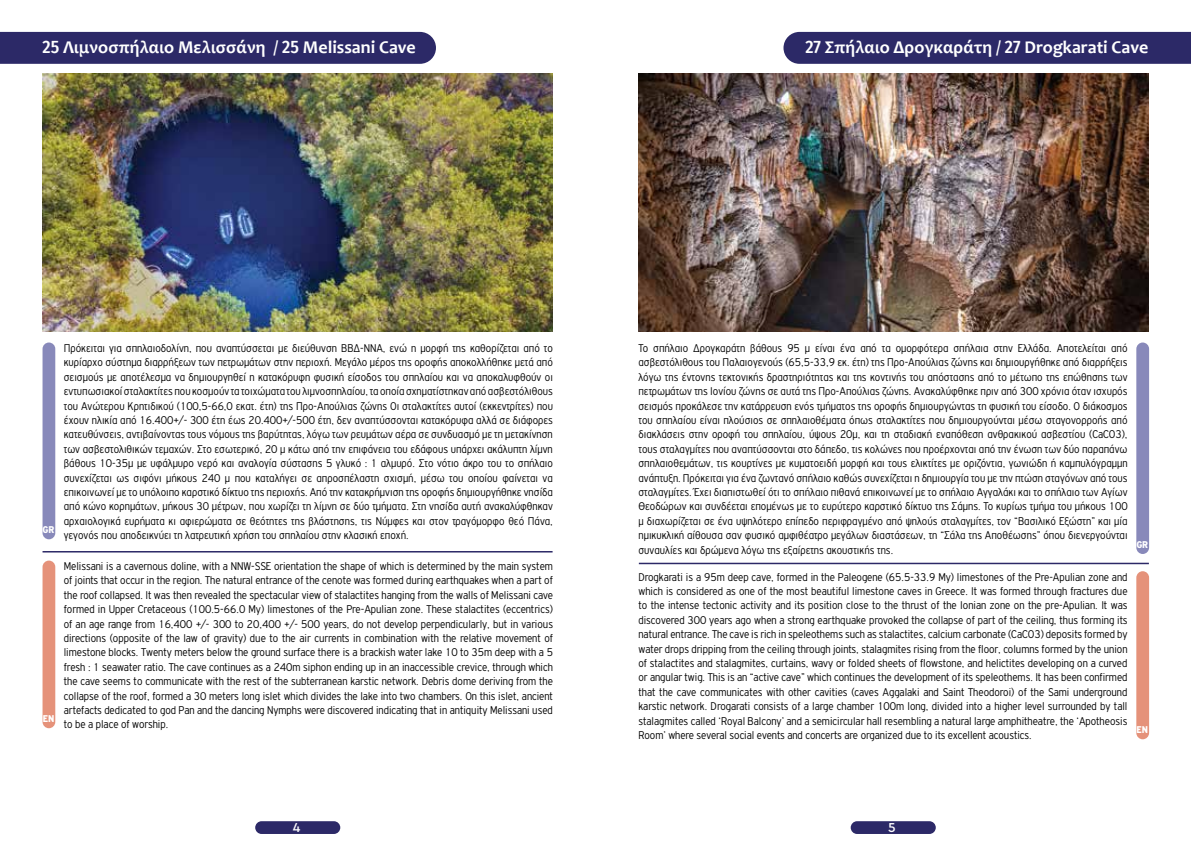
<style>
.page{position:relative;width:1191px;height:851px;background:#fff}
.page>*{position:absolute;margin:0;border:0;box-sizing:border-box;transform-origin:0 0}
.t1{font:700 18px "Candara";color:#fff}
.t2{font:500 13.5px "Cera GR";color:#fff}
.t3{font:300 12px/14.4px "PF Highway Gothic Cond";color:#000;text-align:justify}
.t4{font:900 10.5px "PF Highway Gothic Cond";color:#fff}
.s1{font-family:"Fira Sans Condensed";font-weight:500}
</style>
<div class="page">
<div style="left:255px;top:821px;width:85px;height:12px;background:#2c2967;border-radius:6px"></div>
<div style="left:850px;top:821px;width:85px;height:12px;background:#2c2967;border-radius:6px"></div>
<div style="left:0;top:32px;width:436px;height:32px;background:#2c2967"></div>
<div style="left:783px;top:32px;width:408px;height:32px;background:#2c2967"></div>
<div style="left:43px;top:342px;width:12px;height:197px;background:#8889ba;border-radius:6px"></div>
<div style="left:43px;top:560px;width:12px;height:168px;background:#e5927a;border-radius:6px"></div>
<img style="left:43px;top:73px;width:509px;height:259px">
<img style="left:638px;top:73px;width:510px;height:259px">
<hr style="left:43px;top:551px;width:509px;height:1px;background:#2c2967">
<hr style="left:639px;top:562px;width:509px;height:2px;background:#2c2967">
<div style="left:1136px;top:342px;width:13px;height:212px;background:#8889ba;border-radius:6px"></div>
<div style="left:1136px;top:571px;width:13px;height:168px;background:#e5927a;border-radius:6px"></div>
<h1 class="t1" style="left:43px;top:36px;width:375px"><span class="s1">25</span> Λιμνοσπήλαιο Μελισσάνη / <span class="s1">25</span> Melissani Cave</h1>
<h1 class="t1" style="left:805px;top:36px;width:344px"><span class="s1">27</span> Σπήλαιο Δρογκαράτη / <span class="s1">27</span> Drogkarati Cave</h1>
<p class="t4" style="left:43px;top:523px;width:13px">GR</p>
<p class="t4" style="left:43px;top:712px;width:13px">EN</p>
<p class="t3" style="left:64px;top:341px;width:491px">Πρόκειται για σπηλαιοδολίνη, που αναπτύσσεται με διεύθυνση ΒΒΔ-ΝΝΑ, ενώ η μορφή της καθορίζεται από το κυρίαρχο σύστημα διαρρήξεων των πετρωμάτων στην περιοχή. Μεγάλο μέρος της οροφής αποκολλήθηκε μετά από σεισμούς με αποτέλεσμα να δημιουργηθεί η κατακόρυφη φυσική είσοδος του σπηλαίου και να αποκαλυφθούν οι εντυπωσιακοί σταλακτίτες που κοσμούν τα τοιχώματα του λιμνοσπηλαίου, τα οποία σχηματίστηκαν από ασβεστόλιθους του Ανώτερου Κρητιδικού (100,5-66,0 εκατ. έτη) της Προ-Απούλιας ζώνης Οι σταλακτίτες αυτοί (εκκεντρίτες) που έχουν ηλικία από 16.400+/- 300 έτη έως 20.400+/-500 έτη, δεν αναπτύσσονται κατακόρυφα αλλά σε διάφορες κατευθύνσεις, αντιβαίνοντας τους νόμους της βαρύτητας, λόγω των ρευμάτων αέρα σε συνδυασμό με τη μετακίνηση των ασβεστολιθικών τεμαχών. Στο εσωτερικό, 20 μ κάτω από την επιφάνεια του εδάφους υπάρχει ακάλυπτη λίμνη βάθους 10-35μ με υφάλμυρο νερό και αναλογία σύστασης 5 γλυκό : 1 αλμυρό. Στο νότιο άκρο του το σπήλαιο συνεχίζεται ως σιφόνι μήκους 240 μ που καταλήγει σε απροσπέλαστη σχισμή, μέσω του οποίου φαίνεται να επικοινωνεί με το υπόλοιπο καρστικό δίκτυο της περιοχής. Από την κατακρήμνιση της οροφής δημιουργήθηκε νησίδα από κώνο κορημάτων, μήκους 30 μέτρων, που χωρίζει τη λίμνη σε δύο τμήματα. Στη νησίδα αυτή ανακαλύφθηκαν αρχαιολογικά ευρήματα κι αφιερώματα σε θεότητες της βλάστησης, τις Νύμφες και στον τραγόμορφο θεό Πάνα, γεγονός που αποδεικνύει τη λατρευτική χρήση του σπηλαίου στην κλασική εποχή.</p>
<p class="t3" style="left:64px;top:558px;width:491px">Μelissani is a cavernous doline, with a NNW-SSE orientation the shape of which is determined by the main system of joints that occur in the region. The natural entrance of the cenote was formed during earthquakes when a part of the roof collapsed. It was then revealed the spectacular view of stalactites hanging from the walls of Melissani cave formed in Upper Cretaceous (100.5-66.0 My) limestones of the Pre-Apulian zone. These stalactites (eccentrics) of an age range from 16,400 +/- 300 to 20,400 +/- 500 years, do not develop perpendicularly, but in various directions (opposite of the law of gravity) due to the air currents in combination with the relative movement of limestone blocks. Twenty meters below the ground surface there is a brackish water lake 10 to 35m deep with a 5 fresh : 1 seawater ratio. The cave continues as a 240m siphon ending up in an inaccessible crevice, through which the cave seems to communicate with the rest of the subterranean karstic network. Debris dome deriving from the collapse of the roof, formed a 30 meters long islet which divides the lake into two chambers. On this islet, ancient artefacts dedicated to god Pan and the dancing Nymphs were discovered indicating that in antiquity Melissani used to be a place of worship.</p>
<p class="t3" style="left:638px;top:341px;width:490px">Το σπήλαιο Δρογκαράτη βάθους 95 μ είναι ένα από τα ομορφότερα σπήλαια στην Ελλάδα. Αποτελείται από ασβεστόλιθους του Παλαιογενούς (65,5-33,9 εκ. έτη) της Προ-Απούλιας ζώνης και δημιουργήθηκε από διαρρήξεις λόγω της έντονης τεκτονικής δραστηριότητας και της κοντινής του απόστασης από το μέτωπο της επώθησης των πετρωμάτων της Ιονίου ζώνης σε αυτά της Προ-Απούλιας ζώνης. Ανακαλύφθηκε πριν από 300 χρόνια όταν ισχυρός σεισμός προκάλεσε την κατάρρευση ενός τμήματος της οροφής δημιουργώντας τη φυσική του είσοδο. Ο διάκοσμος του σπηλαίου είναι πλούσιος σε σπηλαιοθέματα όπως σταλακτίτες που δημιουργούνται μέσω σταγονορροής από διακλάσεις στην οροφή του σπηλαίου, ύψους 20μ, και τη σταδιακή εναπόθεση ανθρακικού ασβεστίου (CaCO3), τους σταλαγμίτες που αναπτύσσονται στο δάπεδο, τις κολώνες που προέρχονται από την ένωση των δύο παραπάνω σπηλαιοθεμάτων, τις κουρτίνες με κυματοειδή μορφή και τους ελικτίτες με οριζόντια, γωνιώδη ή καμπυλόγραμμη ανάπτυξη. Πρόκειται για ένα ζωντανό σπήλαιο καθώς συνεχίζεται η δημιουργία του με την πτώση σταγόνων από τους σταλαγμίτες. Έχει διαπιστωθεί ότι το σπήλαιο πιθανά επικοινωνεί με το σπήλαιο Αγγαλάκι και το σπήλαιο των Αγίων Θεοδώρων και συνδέεται επομένως με το ευρύτερο καρστικό δίκτυο της Σάμης. Το κυρίως τμήμα του μήκους 100 μ διαχωρίζεται σε ένα υψηλότερο επίπεδο περιφραγμένο από ψηλούς σταλαγμίτες, τον “Βασιλικό Εξώστη” και μία ημικυκλική αίθουσα σαν φυσικό αμφιθέατρο μεγάλων διαστάσεων, τη “Σάλα της Αποθέωσης” όπου διενεργούνται συναυλίες και δρώμενα λόγω της εξαίρετης ακουστικής της.</p>
<p class="t3" style="left:638px;top:569px;width:490px">Drogkarati is a 95m deep cave, formed in the Paleogene (65.5-33.9 My) limestones of the Pre-Apulian zone and which is considered as one of the most beautiful limestone caves in Greece. It was formed through fractures due to the intense tectonic activity and its position close to the thrust of the Ionian zone on the pre-Apulian. It was discovered 300 years ago when a strong earthquake provoked the collapse of part of the ceiling, thus forming its natural entrance. The cave is rich in speleothems such as stalactites, calcium carbonate (CaCO3) deposits formed by water drops dripping from the ceiling through joints, stalagmites rising from the floor, columns formed by the union of stalactites and stalagmites, curtains, wavy or folded sheets of flowstone, and helictites developing on a curved or angular twig. This is an “active cave” which continues the development of its speleothems. It has been confirmed that the cave communicates with other cavities (caves Aggalaki and Saint Theodoroi) of the Sami underground karstic network. Drogarati consists of a large chamber 100m long, divided into a higher level surrounded by tall stalagmites called ‘Royal Balcony’ and a semicircular hall resembling a natural large amphitheatre, the ‘Apotheosis Room’ where several social events and concerts are organized due to its excellent acoustics.</p>
<p class="t4" style="left:1136px;top:538px;width:13px">GR</p>
<p class="t4" style="left:1136px;top:723px;width:13px">EN</p>
<p class="t2" style="left:293px;top:819px;width:9px">4</p>
<p class="t2" style="left:888px;top:819px;width:9px">5</p>
</div>
